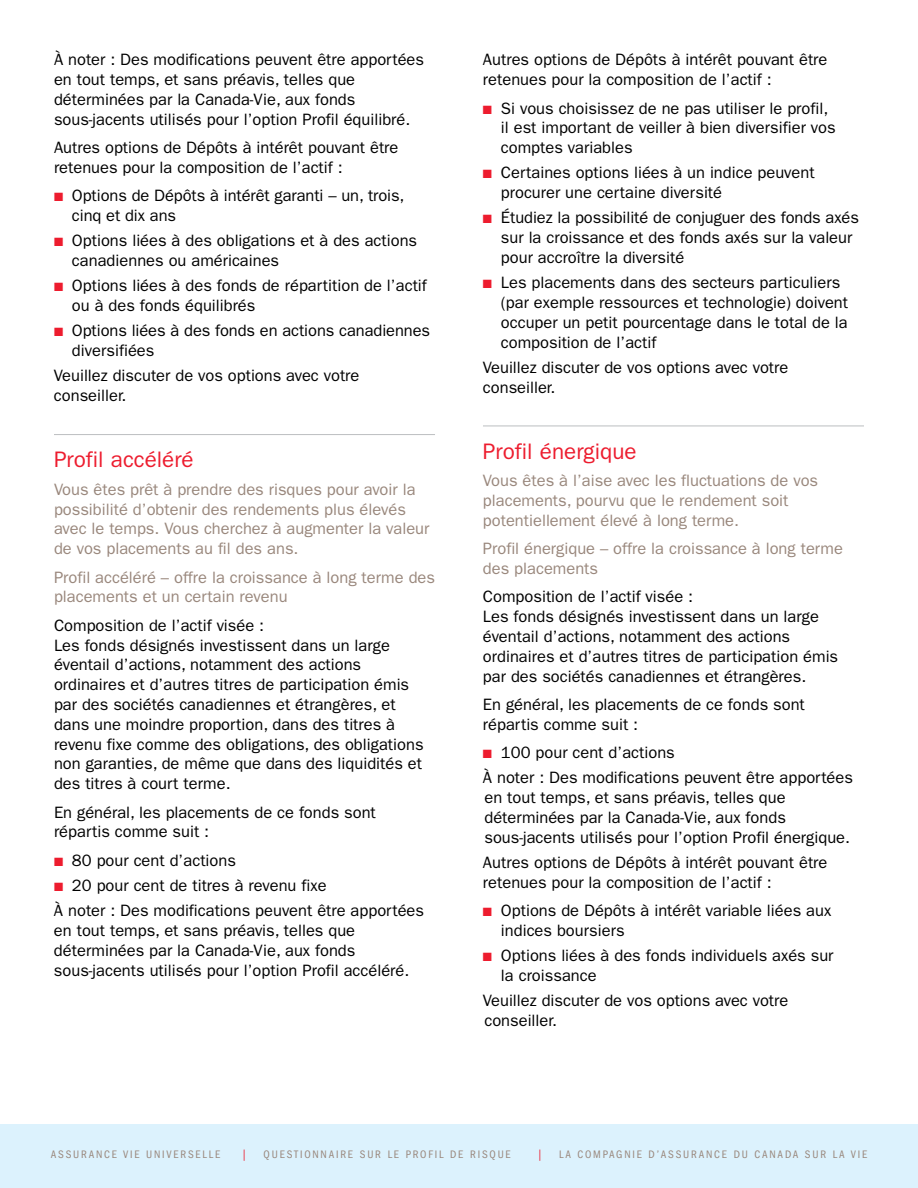
<style>
.page{position:relative;width:918px;height:1188px;background:#fff}
.page>*{position:absolute;margin:0;border:0;box-sizing:border-box;transform-origin:0 0}
.t1{font:22.5px "ITC Franklin Gothic Std";color:#ed1c2e}
.t2{font:16.5px/19.8px "ITC Franklin Gothic Std";color:#000}
.t3{font:16.5px/19.8px "ITC Franklin Gothic Std";color:#99877c}
.t4{font:condensed 11.25px "ITC Franklin Gothic Std";letter-spacing:.16em;color:#99877c}
.t5{font:condensed 11.25px "ITC Franklin Gothic Std";color:#ed1c2e}
.s1{color:#ed1c2e}
</style>
<div class="page">
<hr style="left:54px;top:434px;width:381px;height:1px;background:#bcbec0">
<hr style="left:483px;top:426px;width:381px;height:1px;background:#bcbec0">
<hr style="left:0;top:1125px;width:2px;height:63px;background:#dcf2fd">
<div style="left:1px;top:1125px;width:917px;height:63px;background:#dcf2fd"></div>
<p class="t2" style="left:54px;top:50px;width:372px">À noter : Des modifications peuvent être apportées en tout temps, et sans préavis, telles que déterminées par la Canada-Vie, aux fonds sous-jacents utilisés pour l’option Profil équilibré.</p>
<p class="t2" style="left:54px;top:138px;width:346px">Autres options de Dépôts à intérêt pouvant être retenues pour la composition de l’actif :</p>
<p class="t2" style="left:72px;top:186px;width:334px;text-indent:-18px"><span class="s1">■</span> Options de Dépôts à intérêt garanti – un, trois, cinq et dix ans</p>
<p class="t2" style="left:72px;top:231px;width:347px;text-indent:-18px"><span class="s1">■</span> Options liées à des obligations et à des actions canadiennes ou américaines</p>
<p class="t2" style="left:72px;top:276px;width:356px;text-indent:-18px"><span class="s1">■</span> Options liées à des fonds de répartition de l’actif ou à des fonds équilibrés</p>
<p class="t2" style="left:72px;top:321px;width:360px;text-indent:-18px"><span class="s1">■</span> Options liées à des fonds en actions canadiennes diversifiées</p>
<p class="t2" style="left:54px;top:366px;width:307px">Veuillez discuter de vos options avec votre conseiller.</p>
<h1 class="t1" style="left:54px;top:447px;width:141px">Profil accéléré</h1>
<p class="t3" style="left:54px;top:479px;width:377px">Vous êtes prêt à prendre des risques pour avoir la possibilité d’obtenir des rendements plus élevés avec le temps. Vous cherchez à augmenter la valeur de vos placements au fil des ans.</p>
<p class="t3" style="left:54px;top:567px;width:383px">Profil accéléré – offre la croissance à long terme des placements et un certain revenu</p>
<p class="t2" style="left:54px;top:615px;width:371px">Composition de l’actif visée :<br>Les fonds désignés investissent dans un large éventail d’actions, notamment des actions ordinaires et d’autres titres de participation émis par des sociétés canadiennes et étrangères, et dans une moindre proportion, dans des titres à revenu fixe comme des obligations, des obligations non garanties, de même que dans des liquidités et des titres à court terme.</p>
<p class="t2" style="left:54px;top:802px;width:323px">En général, les placements de ce fonds sont répartis comme suit :</p>
<p class="t2" style="left:54px;top:850px;width:184px"><span class="s1">■</span> 80 pour cent d’actions</p>
<p class="t2" style="left:54px;top:873px;width:372px;line-height:25.2px"><span class="s1">■</span> 20 pour cent de titres à revenu fixe<br>À noter : Des modifications peuvent être apportées</p>
<p class="t2" style="left:54px;top:921px;width:357px">en tout temps, et sans préavis, telles que déterminées par la Canada-Vie, aux fonds sous-jacents utilisés pour l’option Profil accéléré.</p>
<p class="t2" style="left:483px;top:50px;width:346px">Autres options de Dépôts à intérêt pouvant être retenues pour la composition de l’actif :</p>
<p class="t2" style="left:501px;top:98px;width:336px;text-indent:-18px"><span class="s1">■</span> Si vous choisissez de ne pas utiliser le profil, il est important de veiller à bien diversifier vos comptes variables</p>
<p class="t2" style="left:501px;top:163px;width:315px;text-indent:-18px"><span class="s1">■</span> Certaines options liées à un indice peuvent procurer une certaine diversité</p>
<p class="t2" style="left:501px;top:208px;width:360px;text-indent:-18px"><span class="s1">■</span> Étudiez la possibilité de conjuguer des fonds axés sur la croissance et des fonds axés sur la valeur pour accroître la diversité</p>
<p class="t2" style="left:501px;top:273px;width:349px;text-indent:-18px"><span class="s1">■</span> Les placements dans des secteurs particuliers (par exemple ressources et technologie) doivent occuper un petit pourcentage dans le total de la composition de l’actif</p>
<p class="t2" style="left:483px;top:357px;width:307px">Veuillez discuter de vos options avec votre conseiller.</p>
<h1 class="t1" style="left:483px;top:438px;width:155px">Profil énergique</h1>
<p class="t3" style="left:483px;top:471px;width:337px">Vous êtes à l’aise avec les fluctuations de vos placements, pourvu que le rendement soit potentiellement élevé à long terme.</p>
<p class="t3" style="left:483px;top:539px;width:361px">Profil énergique – offre la croissance à long terme des placements</p>
<p class="t2" style="left:483px;top:587px;width:357px">Composition de l’actif visée :<br>Les fonds désignés investissent dans un large éventail d’actions, notamment des actions ordinaires et d’autres titres de participation émis par des sociétés canadiennes et étrangères.</p>
<p class="t2" style="left:483px;top:695px;width:323px">En général, les placements de ce fonds sont répartis comme suit :</p>
<p class="t2" style="left:483px;top:740px;width:372px;line-height:25.2px"><span class="s1">■</span> 100 pour cent d’actions<br>À noter : Des modifications peuvent être apportées</p>
<p class="t2" style="left:484px;top:788px;width:367px">en tout temps, et sans préavis, telles que déterminées par la Canada-Vie, aux fonds sous-jacents utilisés pour l’option Profil énergique.</p>
<p class="t2" style="left:483px;top:853px;width:346px">Autres options de Dépôts à intérêt pouvant être retenues pour la composition de l’actif :</p>
<p class="t2" style="left:501px;top:901px;width:332px;text-indent:-18px"><span class="s1">■</span> Options de Dépôts à intérêt variable liées aux indices boursiers</p>
<p class="t2" style="left:501px;top:946px;width:334px;text-indent:-18px"><span class="s1">■</span> Options liées à des fonds individuels axés sur la croissance</p>
<p class="t2" style="left:483px;top:991px;width:307px">Veuillez discuter de vos options avec votre conseiller.</p>
<p class="t4" style="left:51px;top:1148px;width:171px">ASSURANCE VIE UNIVERSELLE</p>
<p class="t5" style="left:242px;top:1148px;width:7px">|</p>
<p class="t4" style="left:264px;top:1148px;width:249px">QUESTIONNAIRE SUR LE PROFIL DE RISQUE</p>
<p class="t5" style="left:537px;top:1148px;width:7px">|</p>
<p class="t4" style="left:559px;top:1148px;width:310px">LA COMPAGNIE D’ASSURANCE DU CANADA SUR LA VIE</p>
</div>
